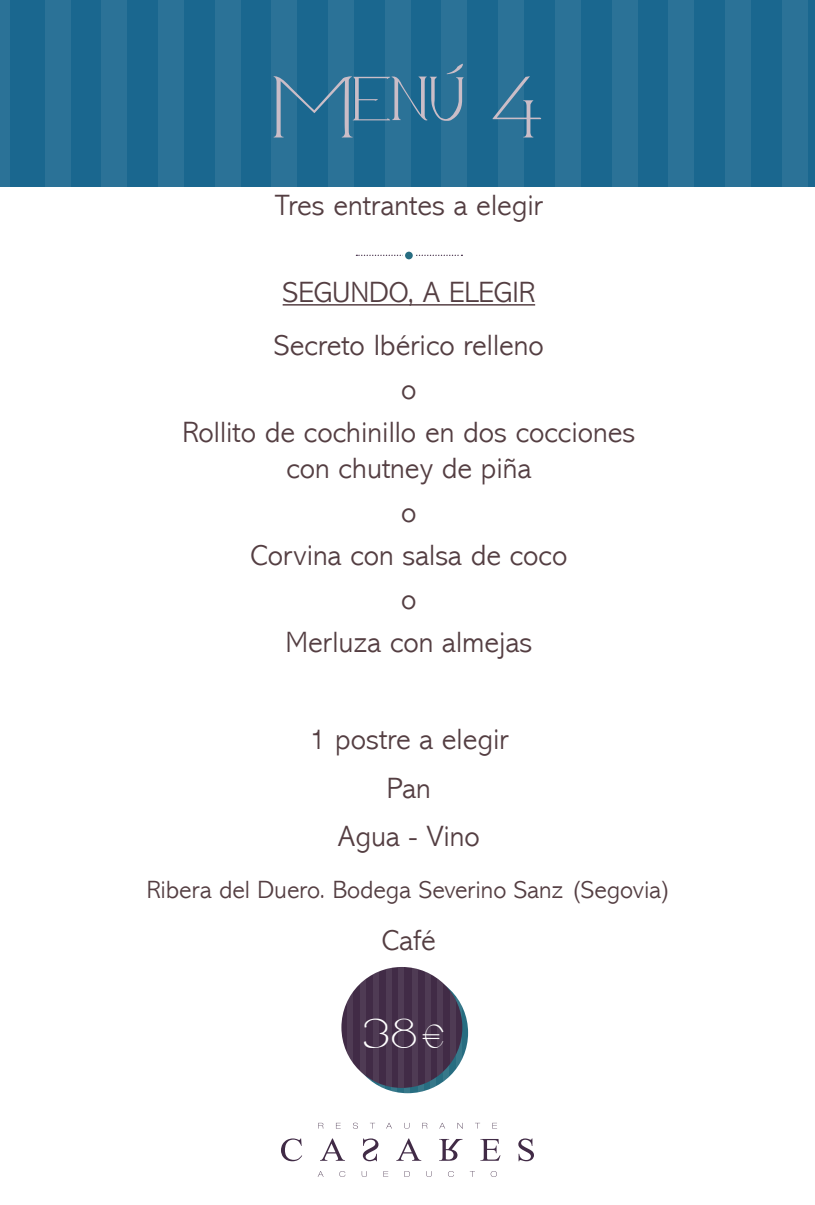
<style>
.page{position:relative;width:815px;height:1205px;background:#fff}
.page>*{position:absolute;margin:0;border:0;box-sizing:border-box;transform-origin:0 0}
.LADILLO{font:87.5px "Avanti Serif Regular";color:#cbbdc7}
.LADILLO-2{font:42px "Avanti Serif Regular";color:#fff}
.LADILLO-3{font:33.75px "Avanti Serif Regular";color:#fff}
.VIANDAS{font:300 29.5px "Abadi MT Std";color:#543e42}
.t1{font:300 25px "Abadi MT Std";color:#543e42}
</style>
<div class="page">
<div style="left:0;top:0;width:815px;height:187px;background:#1a678f"></div>
<div style="left:45px;top:0;width:25px;height:187px;background:#2b7297"></div>
<div style="left:101px;top:0;width:26px;height:187px;background:#2b7297"></div>
<div style="left:158px;top:0;width:26px;height:187px;background:#2b7297"></div>
<div style="left:215px;top:0;width:26px;height:187px;background:#2b7297"></div>
<svg style="left:271px;top:0;width:26px;height:1162px"></svg>
<svg style="left:328px;top:0;width:26px;height:1129px"></svg>
<svg style="left:385px;top:0;width:26px;height:1129px"></svg>
<svg style="left:441px;top:0;width:26px;height:1129px"></svg>
<svg style="left:498px;top:0;width:26px;height:1162px"></svg>
<div style="left:555px;top:0;width:26px;height:187px;background:#2b7297"></div>
<div style="left:612px;top:0;width:25px;height:187px;background:#2b7297"></div>
<div style="left:668px;top:0;width:26px;height:187px;background:#2b7297"></div>
<div style="left:725px;top:0;width:26px;height:187px;background:#2b7297"></div>
<div style="left:782px;top:0;width:25px;height:187px;background:#2b7297"></div>
<div style="left:0;top:0;width:10px;height:187px;background:#2b7297"></div>
<svg style="left:281px;top:1138px;width:21px;height:23px"></svg>
<svg style="left:320px;top:1138px;width:25px;height:23px"></svg>
<svg style="left:363px;top:1138px;width:15px;height:23px"></svg>
<svg style="left:396px;top:1138px;width:25px;height:23px"></svg>
<svg style="left:439px;top:1139px;width:24px;height:22px"></svg>
<svg style="left:480px;top:1139px;width:21px;height:22px"></svg>
<svg style="left:518px;top:1138px;width:16px;height:23px"></svg>
<svg style="left:318px;top:1122px;width:179px;height:6px"></svg>
<svg style="left:318px;top:1171px;width:179px;height:6px"></svg>
<hr style="left:283px;top:304px;width:252px;height:2px;background:#543e42">
<svg style="left:356px;top:255px;width:106px;height:1px"></svg>
<div style="left:404px;top:250px;width:10px;height:11px;background:#276d81;border-radius:50%"></div>
<div style="left:403px;top:249px;width:12px;height:13px;border:2px solid #fff;border-radius:50%"></div>
<div style="left:347px;top:972px;width:121px;height:121px;background:#276d81;border-radius:50%"></div>
<svg style="left:418px;top:1084px;width:5px;height:9px"></svg>
<svg style="left:430px;top:974px;width:6px;height:115px"></svg>
<svg style="left:443px;top:972px;width:6px;height:121px"></svg>
<svg style="left:456px;top:972px;width:6px;height:121px"></svg>
<div style="left:353px;top:972px;width:6px;height:121px;background:#fff"></div>
<div style="left:366px;top:972px;width:6px;height:121px;background:#fff"></div>
<svg style="left:379px;top:1084px;width:5px;height:5px"></svg>
<svg style="left:391px;top:1087px;width:6px;height:6px"></svg>
<div style="left:404px;top:972px;width:6px;height:121px;background:#37788a"></div>
<div style="left:341px;top:967px;width:121px;height:121px;background:#412b46;border-radius:50%"></div>
<div style="left:412px;top:967px;width:6px;height:121px;background:#4f3b54"></div>
<svg style="left:425px;top:971px;width:5px;height:112px"></svg>
<svg style="left:437px;top:967px;width:6px;height:121px"></svg>
<svg style="left:450px;top:967px;width:6px;height:121px"></svg>
<svg style="left:347px;top:967px;width:6px;height:121px"></svg>
<svg style="left:360px;top:979px;width:6px;height:98px"></svg>
<svg style="left:373px;top:971px;width:6px;height:115px"></svg>
<div style="left:386px;top:967px;width:5px;height:121px;background:#4f3b54"></div>
<div style="left:398px;top:967px;width:6px;height:121px;background:#4f3b54"></div>
<p class="LADILLO" style="left:274px;top:63px;width:272px">Menú 4</p>
<p class="VIANDAS" style="left:275px;top:189px;width:270px">Tres entrantes a elegir</p>
<p class="VIANDAS" style="left:283px;top:276px;width:254px">SEGUNDO, A ELEGIR</p>
<p class="VIANDAS" style="left:274px;top:329px;width:271px">Secreto Ibérico relleno</p>
<p class="VIANDAS" style="left:401px;top:373px;width:17px">o</p>
<p class="VIANDAS" style="left:182px;top:416px;width:455px">Rollito de cochinillo en dos cocciones</p>
<p class="VIANDAS" style="left:286px;top:452px;width:247px">con chutney de piña</p>
<p class="VIANDAS" style="left:401px;top:496px;width:17px">o</p>
<p class="VIANDAS" style="left:250px;top:539px;width:318px">Corvina con salsa de coco</p>
<p class="VIANDAS" style="left:401px;top:583px;width:17px">o</p>
<p class="VIANDAS" style="left:285px;top:626px;width:248px">Merluza con almejas</p>
<p class="VIANDAS" style="left:309px;top:723px;width:201px">1 postre a elegir</p>
<p class="VIANDAS" style="left:387px;top:772px;width:46px">Pan</p>
<p class="VIANDAS" style="left:338px;top:820px;width:143px">Agua - Vino</p>
<p class="t1" style="left:147px;top:876px;width:526px">Ribera del Duero. Bodega Severino Sanz (Segovia)</p>
<p class="VIANDAS" style="left:382px;top:924px;width:55px">Café</p>
<p class="LADILLO-2" style="left:362px;top:1012px;width:57px">38</p>
<p class="LADILLO-3" style="left:424px;top:1019px;width:24px">€</p>
<p class="LADILLO-2" style="left:358px;top:1012px;width:57px">25</p>
</div>
